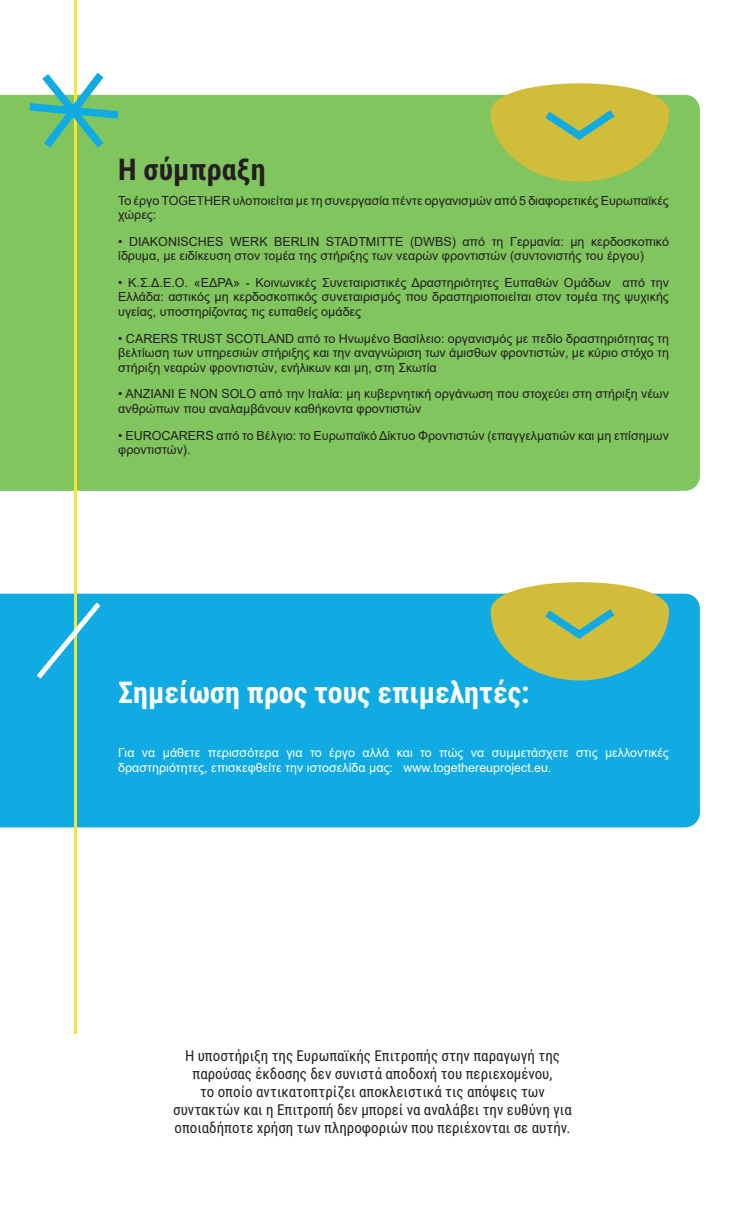
<style>
.page{position:relative;width:745px;height:1205px;background:#fff}
.page>*{position:absolute;margin:0;border:0;box-sizing:border-box;transform-origin:0 0}
.t1{font:700 30px "Roboto Condensed";color:#fff}
.t2{font:700 30px "Roboto Condensed";color:#231f20}
.t3{font:15px/18px "Roboto Condensed";color:#231f20;text-align:center}
.t4{font:12.5px/14.4px "Arial";color:#231f20}
.t5{font:12.5px/14.4px "Arial";color:#fff}
</style>
<div class="page">
<div style="left:0;top:95px;width:699px;height:396px;background:#80c55e"></div>
<svg style="left:490px;top:83px;width:178px;height:99px;background:#c0c150"></svg>
<div style="left:0;top:594px;width:699px;height:233px;background:#11abe3"></div>
<svg style="left:490px;top:582px;width:178px;height:98px;background:#afbc65"></svg>
<hr style="left:74px;top:0;width:3px;height:1033px;background:#f8e337">
<svg style="left:22px;top:72px;width:104px;height:84px"></svg>
<svg style="left:32px;top:597px;width:73px;height:87px;background:#2bb3de"></svg>
<h1 class="t2" style="left:118px;top:148px;width:149px">Η σύμπραξη</h1>
<p class="t4" style="left:118px;top:193px;width:552px">Το έργο TOGETHER υλοποιείται με τη συνεργασία πέντε οργανισμών από 5 διαφορετικές Ευρωπαϊκές χώρες:</p>
<p class="t4" style="left:118px;top:234px;width:552px">• DIAKONISCHES WERK BERLIN STADTMITTE (DWBS) από τη Γερμανία: μη κερδοσκοπικό ίδρυμα, με ειδίκευση στον τομέα της στήριξης των νεαρών φροντιστών (συντονιστής του έργου)</p>
<p class="t4" style="left:118px;top:275px;width:552px;text-align:justify">• Κ.Σ.Δ.Ε.Ο. «ΕΔΡΑ» - Κοινωνικές Συνεταιριστικές Δραστηριότητες Ευπαθών Ομάδων από την Ελλάδα: αστικός μη κερδοσκοπικός συνεταιρισμός που δραστηριοποιείται στον τομέα της ψυχικής υγείας, υποστηρίζοντας τις ευπαθείς ομάδες</p>
<p class="t4" style="left:118px;top:331px;width:552px;text-align:justify">• CARERS TRUST SCOTLAND από το Ηνωμένο Βασίλειο: οργανισμός με πεδίο δραστηριότητας τη βελτίωση των υπηρεσιών στήριξης και την αναγνώριση των άμισθων φροντιστών, με κύριο στόχο τη στήριξη νεαρών φροντιστών, ενήλικων και μη, στη Σκωτία</p>
<p class="t4" style="left:118px;top:387px;width:552px">• ANZIANI E NON SOLO από την Ιταλία: μη κυβερνητική οργάνωση που στοχεύει στη στήριξη νέων ανθρώπων που αναλαμβάνουν καθήκοντα φροντιστών</p>
<p class="t4" style="left:118px;top:428px;width:552px">• EUROCARERS από το Βέλγιο: το Ευρωπαϊκό Δίκτυο Φροντιστών (επαγγελματιών και μη επίσημων φροντιστών).</p>
<h1 class="t1" style="left:118px;top:671px;width:412px">Σημείωση προς τους επιμελητές:</h1>
<p class="t5" style="left:118px;top:746px;width:552px">Για να μάθετε περισσότερα για το έργο αλλά και το πώς να συμμετάσχετε στις μελλοντικές δραστηριότητες, επισκεφθείτε την ιστοσελίδα μας: www.togethereuproject.eu.</p>
<p class="t3" style="left:173px;top:1046px;width:400px">Η υποστήριξη της Ευρωπαϊκής Επιτροπής στην παραγωγή της παρούσας έκδοσης δεν συνιστά αποδοχή του περιεχομένου,<br>το οποίο αντικατοπτρίζει αποκλειστικά τις απόψεις των συντακτών και η Επιτροπή δεν μπορεί να αναλάβει την ευθύνη για οποιαδήποτε χρήση των πληροφοριών που περιέχονται σε αυτήν.</p>
</div>
